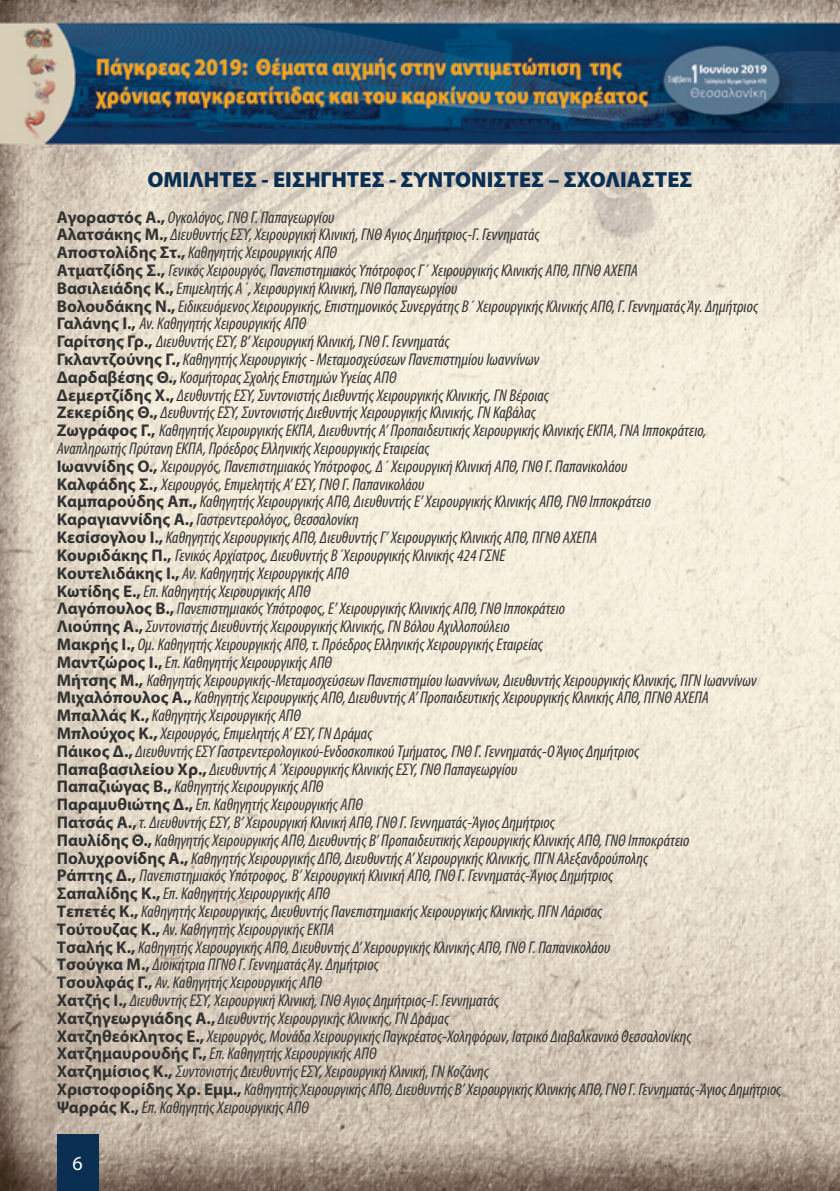
<style>
.page{position:relative;width:840px;height:1191px;background:#fff}
.page>*{position:absolute;margin:0;border:0;box-sizing:border-box;transform-origin:0 0}
.t1{font:900 22px "Myriad Pro";color:#0a2f53}
.t2{font:20px "Myriad Pro";color:#fff}
.t3{font:italic condensed 17px/17.8px "Myriad Pro";color:#323232}
.s1{font-weight:700;font-style:normal;font-stretch:normal}
</style>
<div class="page">
<img style="left:0;top:0;width:839px;height:1191px">
<div style="left:57px;top:1134px;width:42px;height:57px;background:#0a2f53"></div>
<p class="t1" style="left:147px;top:164px;width:546px">ΟΜΙΛΗΤΕΣ - ΕΙΣΗΓΗΤΕΣ - ΣΥΝΤΟΝΙΣΤΕΣ – ΣΧΟΛΙΑΣΤΕΣ</p>
<p class="t3" style="left:57px;top:208px;width:725px"><span class="s1">Αγοραστός Α.,</span> Ογκολόγος, ΓΝΘ Γ. Παπαγεωργίου<br><span class="s1">Αλατσάκης Μ.,</span> Διευθυντής ΕΣΥ, Χειρουργική Κλινική, ΓΝΘ Αγιος Δημήτριος-Γ. Γεννηματάς<br><span class="s1">Αποστολίδης Στ.,</span> Καθηγητής Χειρουργικής ΑΠΘ<br><span class="s1">Ατματζίδης Σ.,</span> Γενικός Χειρουργός, Πανεπιστημιακός Υπότροφος Γ΄ Χειρουργικής Κλινικής ΑΠΘ, ΠΓΝΘ ΑΧΕΠΑ<br><span class="s1">Βασιλειάδης Κ.,</span> Επιμελητής Α΄, Χειρουργική Κλινική, ΓΝΘ Παπαγεωργίου<br><span class="s1">Βολουδάκης Ν.,</span> Ειδικευόμενος Χειρουργικής, Επιστημονικός Συνεργάτης Β΄ Χειρουργικής Κλινικής ΑΠΘ, Γ. Γεννηματάς Άγ. Δημήτριος <span class="s1">Γαλάνης Ι.,</span> Αν. Καθηγητής Χειρουργικής ΑΠΘ<br><span class="s1">Γαρίτσης Γρ.,</span> Διευθυντής ΕΣΥ, Β’ Χειρουργική Κλινική, ΓΝΘ Γ. Γεννηματάς<br><span class="s1">Γκλαντζούνης Γ.,</span> Καθηγητής Χειρουργικής - Μεταμοσχεύσεων Πανεπιστημίου Ιωαννίνων<br><span class="s1">Δαρδαβέσης Θ.,</span> Κοσμήτορας Σχολής Επιστημών Υγείας ΑΠΘ<br><span class="s1">Δεμερτζίδης Χ.,</span> Δευθυντής ΕΣΥ, Συντονιστής Διεθυντής Χειρουργικής Κλινικής, ΓΝ Βέροιας<br><span class="s1">Ζεκερίδης Θ.,</span> Δευθυντής ΕΣΥ, Συντονιστής Διεθυντής Χειρουργικής Κλινικής, ΓΝ Καβάλας<br><span class="s1">Ζωγράφος Γ.,</span> Καθηγητής Χειρουργικής ΕΚΠΑ, Διευθυντής Α’ Προπαιδευτικής Χειρουργικής Κλινικής ΕΚΠΑ, ΓΝΑ Ιπποκράτειο,<br>Αναπληρωτής Πρύτανη ΕΚΠΑ, Πρόεδρος Ελληνικής Χειρουργικής Εταιρείας<br><span class="s1">Ιωαννίδης Ο.,</span> Χειρουργός, Πανεπιστημιακός Υπότροφος, Δ΄ Χειρουργική Κλινική ΑΠΘ, ΓΝΘ Γ. Παπανικολάου<br><span class="s1">Καλφάδης Σ.,</span> Χειρουργός, Επιμελητής Α’ ΕΣΥ, ΓΝΘ Γ. Παπανικολάου<br><span class="s1">Καμπαρούδης Απ.,</span> Καθηγητής Χειρουργικής ΑΠΘ, Διευθυντής Ε’ Χειρουργικής Κλινικής ΑΠΘ, ΓΝΘ Ιπποκράτειο<br><span class="s1">Καραγιαννίδης Α.,</span> Γαστρεντερολόγος, Θεσσαλονίκη<br><span class="s1">Κεσίσογλου Ι.,</span> Καθηγητής Χειρουργικής ΑΠΘ, Διευθυντής Γ’ Χειρουργικής Κλινικής ΑΠΘ, ΠΓΝΘ ΑΧΕΠΑ<br><span class="s1">Κουριδάκης Π.,</span> Γενικός Αρχίατρος, Διευθυντής Β΄Χειρουργικής Κλινικής 424 ΓΣΝΕ<br><span class="s1">Κουτελιδάκης Ι.,</span> Αν. Καθηγητής Χειρουργικής ΑΠΘ<br><span class="s1">Κωτίδης Ε.,</span> Επ. Καθηγητής Χειρουργικής ΑΠΘ<br><span class="s1">Λαγόπουλος Β.,</span> Πανεπιστημιακός Υπότροφος, Ε’ Χειρουργικής Κλινικής ΑΠΘ, ΓΝΘ Ιπποκράτειο<br><span class="s1">Λιούπης Α.,</span> Συντονιστής Διευθυντής Χειρουργικής Κλινικής, ΓΝ Βόλου Αχιλλοπούλειο<br><span class="s1">Μακρής Ι.,</span> Ομ. Καθηγητής Χειρουργικής ΑΠΘ, τ. Πρόεδρος Ελληνικής Χειρουργικής Εταιρείας<br><span class="s1">Μαντζώρος Ι.,</span> Επ. Καθηγητής Χειρουργικής ΑΠΘ<br><span class="s1">Μήτσης Μ.,</span> Καθηγητής Χειρουργικής-Μεταμοσχεύσεων Πανεπιστημίου Ιωαννίνων, Διευθυντής Χειρουργικής Κλινικής, ΠΓΝ Ιωαννίνων <span class="s1">Μιχαλόπουλος Α.,</span> Καθηγητής Χειρουργικής ΑΠΘ, Διευθυντής Α’ Προπαιδευτικής Χειρουργικής Κλινικής ΑΠΘ, ΠΓΝΘ ΑΧΕΠΑ <span class="s1">Μπαλλάς Κ.,</span> Καθηγητής Χειρουργικής ΑΠΘ<br><span class="s1">Μπλούχος Κ.,</span> Χειρουργός, Επιμελητής Α’ ΕΣΥ, ΓΝ Δράμας<br><span class="s1">Πάικος Δ.,</span> Διευθυντής ΕΣΥ Γαστρεντερολογικού-Ενδοσκοπικού Τμήματος, ΓΝΘ Γ. Γεννηματάς-Ο Άγιος Δημήτριος<br><span class="s1">Παπαβασιλείου Χρ.,</span> Διευθυντής Α΄Χειρουργικής Κλινικής ΕΣΥ, ΓΝΘ Παπαγεωργίου<br><span class="s1">Παπαζιώγας Β.,</span> Καθηγητής Χειρουργικής ΑΠΘ<br><span class="s1">Παραμυθιώτης Δ.,</span> Επ. Καθηγητής Χειρουργικής ΑΠΘ<br><span class="s1">Πατσάς Α.,</span> τ. Διευθυντής ΕΣΥ, Β’ Χειρουργική Κλινική ΑΠΘ, ΓΝΘ Γ. Γεννηματάς-Άγιος Δημήτριος<br><span class="s1">Παυλίδης Θ.,</span> Καθηγητής Χειρουργικής ΑΠΘ, Διευθυντής Β’ Προπαιδευτικής Χειρουργικής Κλινικής ΑΠΘ, ΓΝΘ Ιπποκράτειο <span class="s1">Πολυχρονίδης Α.,</span> Καθηγητής Χειρουργικής ΔΠΘ, Διευθυντής Α’ Χειρουργικής Κλινικής, ΠΓΝ Αλεξανδρούπολης<br><span class="s1">Ράπτης Δ.,</span> Πανεπιστημιακός Υπότροφος, Β’ Χειρουργική Κλινική ΑΠΘ, ΓΝΘ Γ. Γεννηματάς-Άγιος Δημήτριος<br><span class="s1">Σαπαλίδης Κ.,</span> Επ. Καθηγητής Χειρουργικής ΑΠΘ<br><span class="s1">Τεπετές Κ.,</span> Καθηγητής Χειρουργικής, Διευθυντής Πανεπιστημιακής Χειρουργικής Κλινικής, ΠΓΝ Λάρισας<br><span class="s1">Τούτουζας Κ.,</span> Αν. Καθηγητής Χειρουργικής ΕΚΠΑ<br><span class="s1">Τσαλής Κ.,</span> Καθηγητής Χειρουργικής ΑΠΘ, Διευθυντής Δ’ Χειρουργικής Κλινικής ΑΠΘ, ΓΝΘ Γ. Παπανικολάου<br><span class="s1">Τσούγκα Μ.,</span> Διοικήτρια ΠΓΝΘ Γ. Γεννηματάς Άγ. Δημήτριος<br><span class="s1">Τσουλφάς Γ.,</span> Αν. Καθηγητής Χειρουργικής ΑΠΘ<br><span class="s1">Χατζής Ι.,</span> Διευθυντής ΕΣΥ, Χειρουργική Κλινική, ΓΝΘ Αγιος Δημήτριος-Γ. Γεννηματάς<br><span class="s1">Χατζηγεωργιάδης Α.,</span> Διευθυντής Χειρουργικής Κλινικής, ΓΝ Δράμας<br><span class="s1">Χατζηθεόκλητος Ε.,</span> Χειρουργός, Μονάδα Χειρουργικής Παγκρέατος-Χοληφόρων, Ιατρικό Διαβαλκανικό Θεσσαλονίκης <span class="s1">Χατζημαυρουδής Γ.,</span> Επ. Καθηγητής Χειρουργικής ΑΠΘ<br><span class="s1">Χατζημίσιος Κ.,</span> Συντονιστής Διευθυντής ΕΣΥ, Χειρουργική Κλινική, ΓΝ Κοζάνης<br><span class="s1">Χριστοφορίδης Χρ. Εμμ.,</span> Καθηγητής Χειρουργικής ΑΠΘ, Διευθυντής Β’ Χειρουργικής Κλινικής ΑΠΘ, ΓΝΘ Γ. Γεννηματάς-Άγιος Δημήτριος <span class="s1">Ψαρράς Κ.,</span> Επ. Καθηγητής Χειρουργικής ΑΠΘ</p>
<p class="t2" style="left:73px;top:1151px;width:12px">6</p>
</div>
